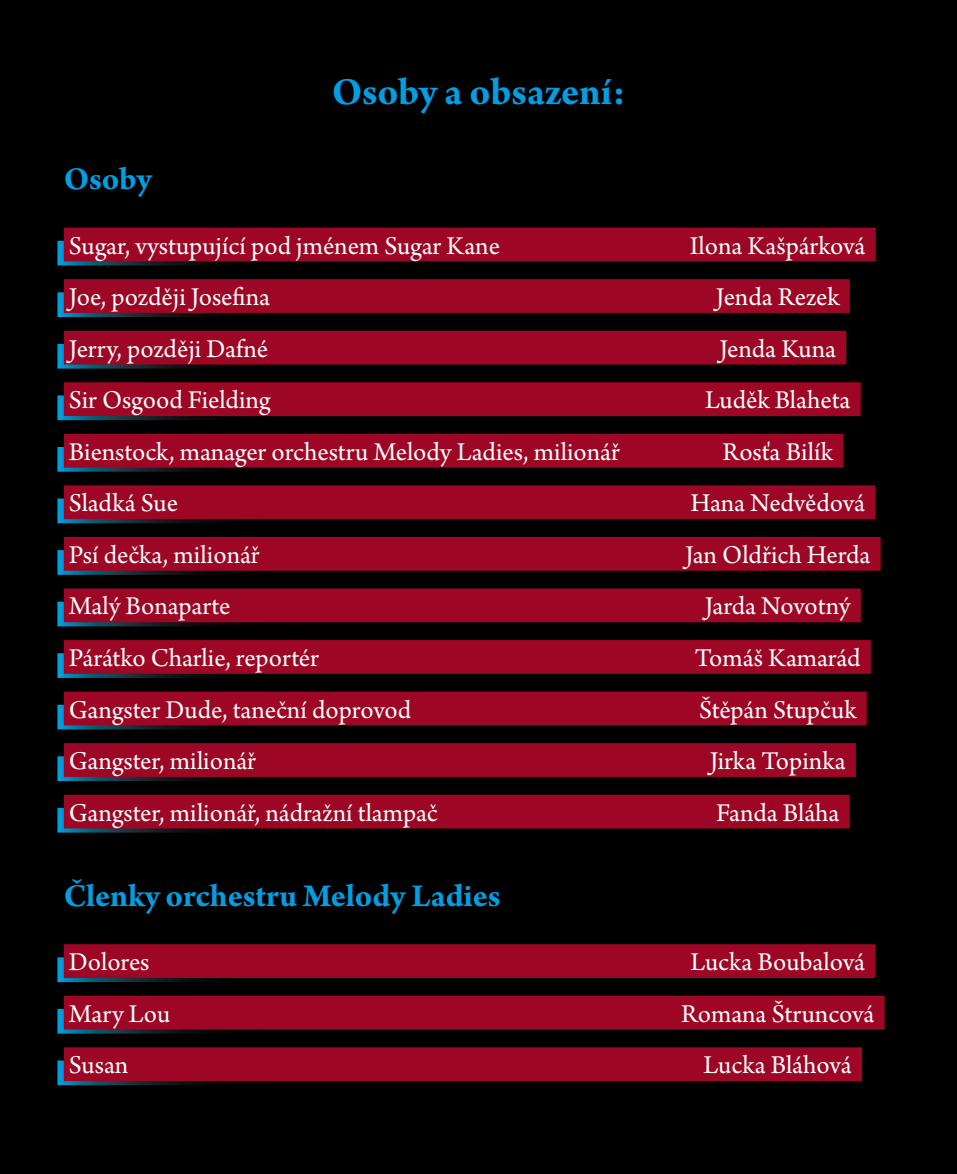
<style>
.page{position:relative;width:957px;height:1174px;background:#000}
.page>*{position:absolute;margin:0;border:0;box-sizing:border-box;transform-origin:0 0}
.t1{font:700 40.5px "Arno Pro";letter-spacing:-.005em;color:#009ee3}
.t2{font:700 33.75px "Arno Pro";letter-spacing:-.005em;color:#009ee3}
.t3{font:27px "Arno Pro";letter-spacing:-.005em;color:#fff}
</style>
<div class="page">
<svg style="left:57px;top:241px;width:819px;height:24px"></svg>
<div style="left:64px;top:228px;width:811px;height:33px;background:#9d0624"></div>
<svg style="left:57px;top:292px;width:145px;height:25px"></svg>
<div style="left:64px;top:279px;width:786px;height:34px;background:#9d0624"></div>
<svg style="left:57px;top:344px;width:790px;height:24px"></svg>
<div style="left:64px;top:331px;width:782px;height:33px;background:#9d0624"></div>
<svg style="left:57px;top:395px;width:804px;height:25px"></svg>
<div style="left:64px;top:382px;width:796px;height:34px;background:#9d0624"></div>
<svg style="left:57px;top:447px;width:787px;height:25px"></svg>
<div style="left:64px;top:434px;width:779px;height:33px;background:#9d0624"></div>
<svg style="left:57px;top:498px;width:819px;height:25px"></svg>
<div style="left:64px;top:485px;width:811px;height:34px;background:#9d0624"></div>
<svg style="left:57px;top:550px;width:824px;height:25px"></svg>
<div style="left:64px;top:537px;width:816px;height:34px;background:#9d0624"></div>
<svg style="left:57px;top:601px;width:804px;height:25px"></svg>
<div style="left:64px;top:588px;width:797px;height:34px;background:#9d0624"></div>
<svg style="left:57px;top:653px;width:145px;height:25px"></svg>
<div style="left:64px;top:640px;width:807px;height:34px;background:#9d0624"></div>
<svg style="left:57px;top:704px;width:810px;height:25px"></svg>
<div style="left:64px;top:691px;width:802px;height:34px;background:#9d0624"></div>
<svg style="left:57px;top:756px;width:145px;height:25px"></svg>
<div style="left:64px;top:743px;width:792px;height:34px;background:#9d0624"></div>
<svg style="left:57px;top:808px;width:793px;height:24px"></svg>
<div style="left:64px;top:794px;width:785px;height:34px;background:#9d0624"></div>
<svg style="left:57px;top:957px;width:819px;height:25px"></svg>
<div style="left:64px;top:944px;width:811px;height:34px;background:#9d0624"></div>
<svg style="left:57px;top:1009px;width:828px;height:24px"></svg>
<div style="left:64px;top:995px;width:820px;height:34px;background:#9d0624"></div>
<svg style="left:57px;top:1060px;width:806px;height:25px"></svg>
<div style="left:64px;top:1047px;width:798px;height:34px;background:#9d0624"></div>
<h1 class="t1" style="left:332px;top:68px;width:295px">Osoby a obsazení:</h1>
<p class="t2" style="left:64px;top:159px;width:90px">Osoby</p>
<p class="t3" style="left:69px;top:230px;width:432px">Sugar, vystupující pod jménem Sugar Kane</p>
<p class="t3" style="left:690px;top:230px;width:177px">Ilona Kašpárková</p>
<p class="t3" style="left:69px;top:281px;width:203px">Joe, později Josefina</p>
<p class="t3" style="left:716px;top:281px;width:125px">Jenda Rezek</p>
<p class="t3" style="left:69px;top:333px;width:201px">Jerry, později Dafné</p>
<p class="t3" style="left:719px;top:333px;width:118px">Jenda Kuna</p>
<p class="t3" style="left:69px;top:385px;width:203px">Sir Osgood Fielding</p>
<p class="t3" style="left:705px;top:385px;width:147px">Luděk Blaheta</p>
<p class="t3" style="left:69px;top:436px;width:552px">Bienstock, manager orchestru Melody Ladies, milionář</p>
<p class="t3" style="left:722px;top:436px;width:112px">Rosťa Bilík</p>
<p class="t3" style="left:69px;top:488px;width:111px">Sladká Sue</p>
<p class="t3" style="left:690px;top:488px;width:176px">Hana Nedvědová</p>
<p class="t3" style="left:69px;top:539px;width:192px">Psí dečka, milionář</p>
<p class="t3" style="left:685px;top:539px;width:187px">Jan Oldřich Herda</p>
<p class="t3" style="left:69px;top:591px;width:163px">Malý Bonaparte</p>
<p class="t3" style="left:705px;top:591px;width:147px">Jarda Novotný</p>
<p class="t3" style="left:69px;top:642px;width:251px">Párátko Charlie, reportér</p>
<p class="t3" style="left:695px;top:642px;width:167px">Tomáš Kamarád</p>
<p class="t3" style="left:69px;top:694px;width:344px">Gangster Dude, taneční doprovod</p>
<p class="t3" style="left:699px;top:694px;width:159px">Štěpán Stupčuk</p>
<p class="t3" style="left:69px;top:745px;width:188px">Gangster, milionář</p>
<p class="t3" style="left:710px;top:745px;width:137px">Jirka Topinka</p>
<p class="t3" style="left:69px;top:797px;width:370px">Gangster, milionář, nádražní tlampač</p>
<p class="t3" style="left:716px;top:797px;width:125px">Fanda Bláha</p>
<p class="t2" style="left:64px;top:876px;width:438px">Členky orchestru Melody Ladies</p>
<p class="t3" style="left:69px;top:946px;width:82px">Dolores</p>
<p class="t3" style="left:690px;top:946px;width:176px">Lucka Boubalová</p>
<p class="t3" style="left:69px;top:998px;width:103px">Mary Lou</p>
<p class="t3" style="left:681px;top:998px;width:195px">Romana Štruncová</p>
<p class="t3" style="left:69px;top:1049px;width:61px">Susan</p>
<p class="t3" style="left:703px;top:1049px;width:150px">Lucka Bláhová</p>
</div>
